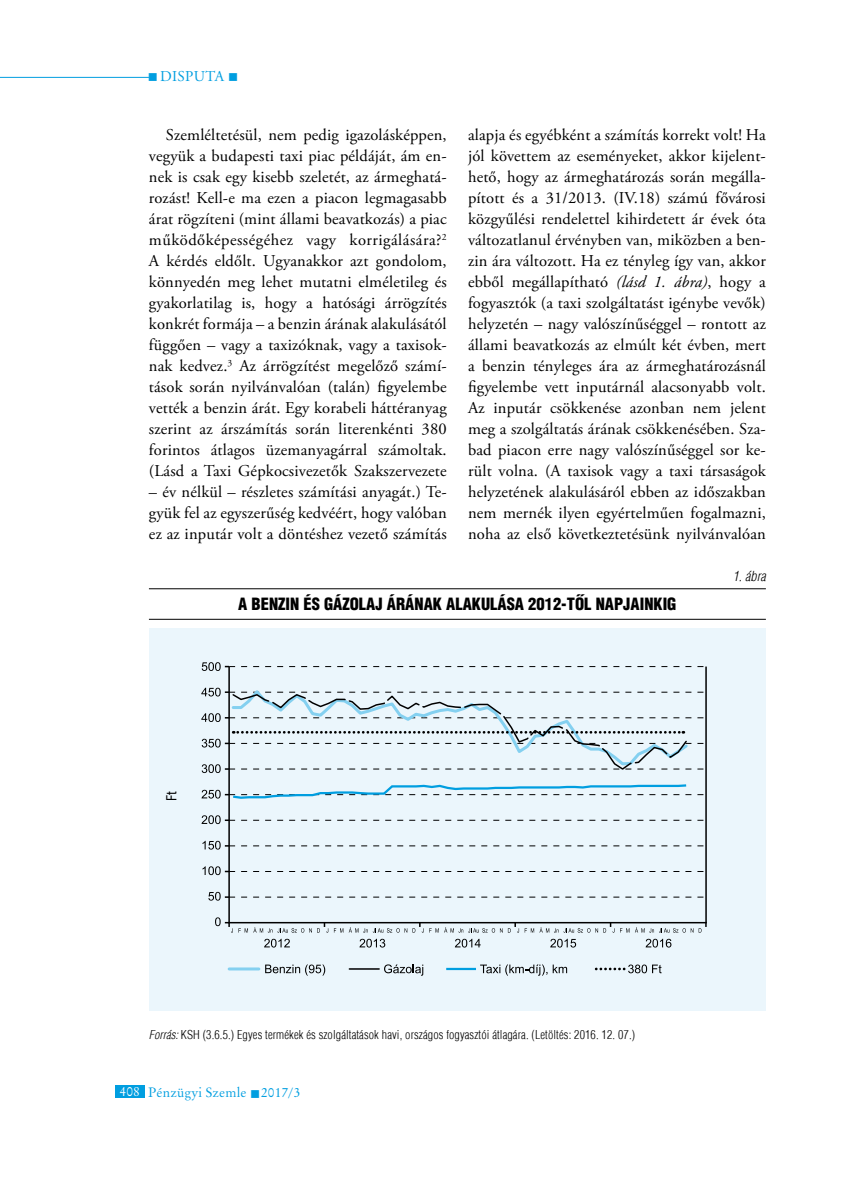
<style>
.page{position:relative;width:851px;height:1191px;background:#fff}
.page>*{position:absolute;margin:0;border:0;box-sizing:border-box;transform-origin:0 0}
.t1{font:16.5px/21px "Adobe Garamond Pro";letter-spacing:.01em;color:#000;text-align:justify}
.t2{font:900 condensed 16.5px "H Helvetica";color:#000}
.t3{font:15px "Adobe Garamond Pro";color:#009ee0}
.t4{font:13.5px "Original Garamond HU Normal";letter-spacing:.01em;color:#009ee0}
.t5{font:italic 300 condensed 13.5px "H Helvetica";color:#000}
.t6{font:condensed 13.5px "H Helvetica";color:#000}
.t7{font:300 condensed 12px "H Helvetica";letter-spacing:.01em;color:#000}
.s1{font-style:italic}
.s2{color:#fff}
</style>
<div class="page">
<hr style="left:0;top:77px;width:149px;height:1px;background:#009ee0">
<div style="left:115px;top:1084px;width:30px;height:13px;background:#009ee0"></div>
<hr style="left:149px;top:588px;width:616px;height:1px;background:#000">
<hr style="left:149px;top:619px;width:616px;height:1px;background:#000">
<div style="left:149px;top:628px;width:616px;height:383px;background:#ebf6fc"></div>
<hr style="left:228px;top:667px;width:2px;height:255px;background:#000">
<hr style="left:705px;top:666px;width:1px;height:256px;background:#000">
<hr style="left:229px;top:922px;width:477px;height:1px;background:#000">
<svg style="left:208px;top:892px;width:498px;height:8px"></svg>
<svg style="left:202px;top:866px;width:504px;height:9px"></svg>
<svg style="left:202px;top:841px;width:504px;height:8px"></svg>
<svg style="left:201px;top:815px;width:505px;height:9px"></svg>
<svg style="left:201px;top:783px;width:505px;height:17px"></svg>
<svg style="left:201px;top:687px;width:505px;height:86px"></svg>
<svg style="left:202px;top:662px;width:504px;height:9px"></svg>
<svg style="left:215px;top:917px;width:113px;height:15px"></svg>
<svg style="left:334px;top:923px;width:89px;height:9px"></svg>
<svg style="left:429px;top:928px;width:9px;height:4px"></svg>
<svg style="left:444px;top:927px;width:58px;height:5px"></svg>
<svg style="left:508px;top:923px;width:106px;height:9px"></svg>
<svg style="left:620px;top:923px;width:86px;height:9px"></svg>
<svg style="left:264px;top:938px;width:26px;height:9px"></svg>
<svg style="left:359px;top:938px;width:26px;height:9px"></svg>
<svg style="left:455px;top:938px;width:25px;height:9px"></svg>
<svg style="left:550px;top:938px;width:26px;height:9px"></svg>
<svg style="left:645px;top:938px;width:26px;height:9px"></svg>
<svg style="left:480px;top:964px;width:87px;height:11px"></svg>
<svg style="left:265px;top:964px;width:60px;height:11px"></svg>
<hr style="left:446px;top:967px;width:30px;height:3px;background:#009ee0">
<svg style="left:349px;top:964px;width:74px;height:11px"></svg>
<svg style="left:596px;top:964px;width:65px;height:9px"></svg>
<hr style="left:229px;top:967px;width:30px;height:3px;background:#84d0f0">
<p class="t3" style="left:148px;top:67px;width:92px">■disputa ■</p>
<p class="t1" style="left:149px;top:125px;width:299px;text-indent:17px">Szemléltetésül, nem pedig igazolásképpen, vegyük a budapesti taxi piac példáját, ám en&shy;nek is csak egy kisebb szeletét, az ármeghatá&shy;rozást! Kell-e ma ezen a piacon legmagasabb árat rögzíteni (mint állami beavatkozás) a piac működőképességéhez vagy korrigálására?<sup>2<br></sup>A kérdés eldőlt. Ugyanakkor azt gondolom, könnyedén meg lehet mutatni elméletileg és gyakorlatilag is, hogy a hatósági árrögzítés konkrét formája – a benzin árának alakulásától függően – vagy a taxizóknak, vagy a taxisok&shy;nak kedvez.<sup>3</sup> Az árrögzítést megelőző számí&shy;tások során nyilvánvalóan (talán) figyelembe vették a benzin árát. Egy korabeli háttéranyag szerint az árszámítás során literenkénti 380 forintos átlagos üzemanyagárral számoltak. (Lásd a Taxi Gépkocsivezetők Szakszervezete</p>
<p class="t1" style="left:149px;top:482px;width:299px">– év nélkül – részletes számítási anyagát.) Te&shy;gyük fel az egyszerűség kedvéért, hogy valóban ez az inputár volt a döntéshez vezető számítás</p>
<p class="t1" style="left:468px;top:125px;width:300px">alapja és egyébként a számítás korrekt volt! Ha jól követtem az eseményeket, akkor kijelent&shy;hető, hogy az ármeghatározás során megálla&shy;pított és a 31/2013. (IV.18) számú fővárosi közgyűlési rendelettel kihirdetett ár évek óta változatlanul érvényben van, miközben a ben&shy;zin ára változott. Ha ez tényleg így van, akkor ebből megállapítható <span class="s1">(lásd 1. ábra)</span>, hogy a fogyasztók (a taxi szolgáltatást igénybe vevők) helyzetén – nagy valószínűséggel – rontott az állami beavatkozás az elmúlt két évben, mert a benzin tényleges ára az ármeghatározásnál figyelembe vett inputárnál alacsonyabb volt.<br>Az inputár csökkenése azonban nem jelent meg a szolgáltatás árának csökkenésében. Sza&shy;bad piacon erre nagy valószínűséggel sor ke&shy;rült volna. (A taxisok vagy a taxi társaságok helyzetének alakulásáról ebben az időszakban nem mernék ilyen egyértelműen fogalmazni, noha az első következtetésünk nyilvánvalóan</p>
<p class="t5" style="left:732px;top:568px;width:35px">1. ábra</p>
<p class="t2" style="left:238px;top:594px;width:439px">A BENZIN ÉS GÁZOLAJ ÁRÁNAK ALAKULÁSA 2012-TŐL NAPJAINKIG</p>
<p class="t6" style="left:163px;top:801px;width:11px;rotate:-90deg">Ft</p>
<p class="t7" style="left:149px;top:1027px;width:487px"><span class="s1">Forrás:</span> KSH (3.6.5.) Egyes termékek és szolgáltatások havi, országos fogyasztói átlagára. (Letöltés: 2016. 12. 07.)</p>
<p class="t4" style="left:120px;top:1084px;width:182px"><span class="s2">408</span> Pénzügyi Szemle ■ 2017/3</p>
</div>
